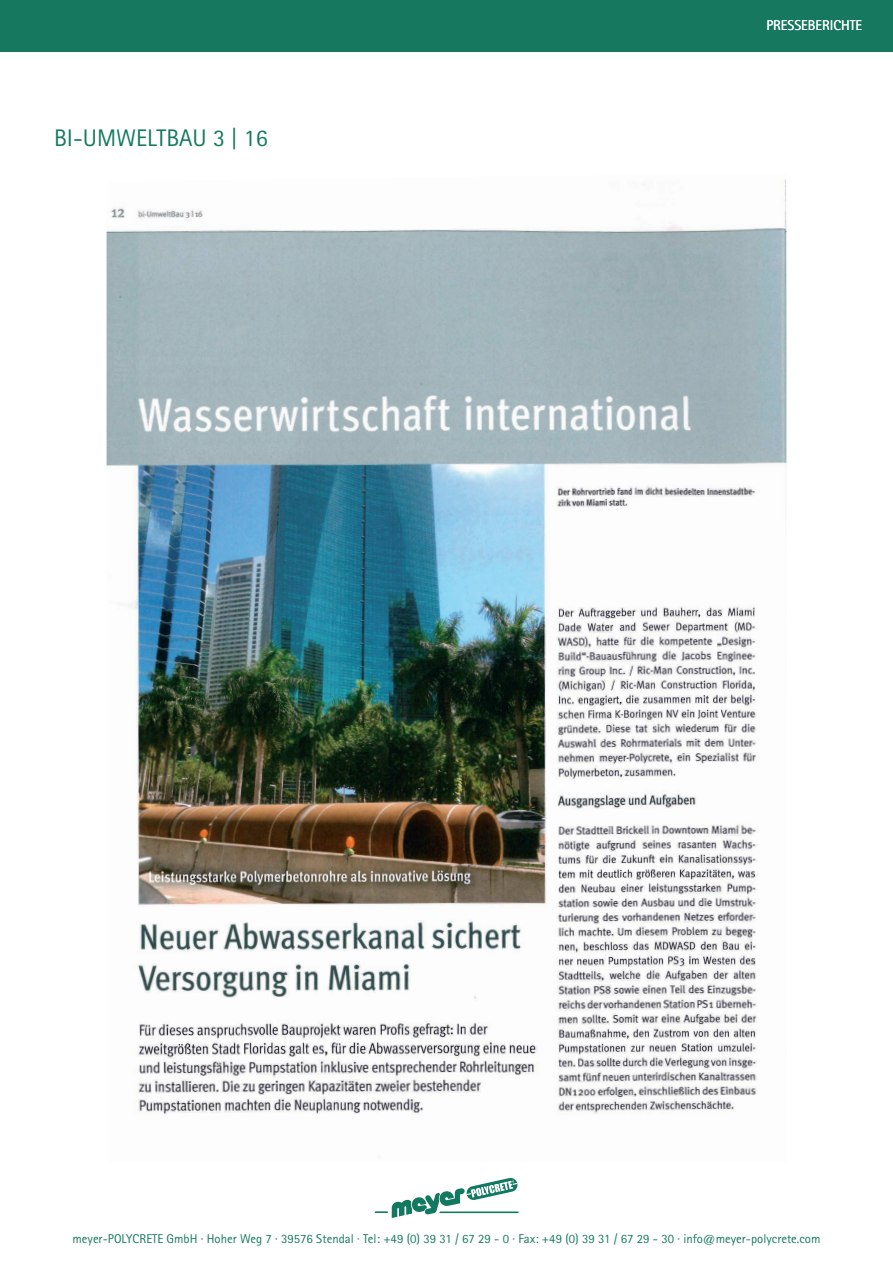
<style>
.page{position:relative;width:893px;height:1263px;background:#fff}
.page>*{position:absolute;margin:0;border:0;box-sizing:border-box;transform-origin:0 0}
.t1{font:24px "Rotis Sans Serif";color:#16795f}
.t2{font:14.25px "Rotis Sans Serif";color:#fff}
.t3{font:12.75px "Rotis Sans Serif";color:#16795f}
</style>
<div class="page">
<div style="left:0;top:0;width:893px;height:51px;background:#16795f"></div>
<svg style="left:375px;top:1178px;width:143px;height:40px"></svg>
<img style="left:107px;top:179px;width:679px;height:936px">
<h1 class="t1" style="left:54px;top:124px;width:215px">BI-UMWELTBAU 3 | 16</h1>
<p class="t2" style="left:766px;top:17px;width:97px">PRESSEBERICHTE</p>
<p class="t3" style="left:72px;top:1231px;width:750px">meyer-POLYCRETE GmbH · Hoher Weg 7 · 39576 Stendal · Tel: +49 (0) 39 31 / 67 29 - 0 · Fax: +49 (0) 39 31 / 67 29 - 30 · info@meyer-polycrete.com</p>
</div>
